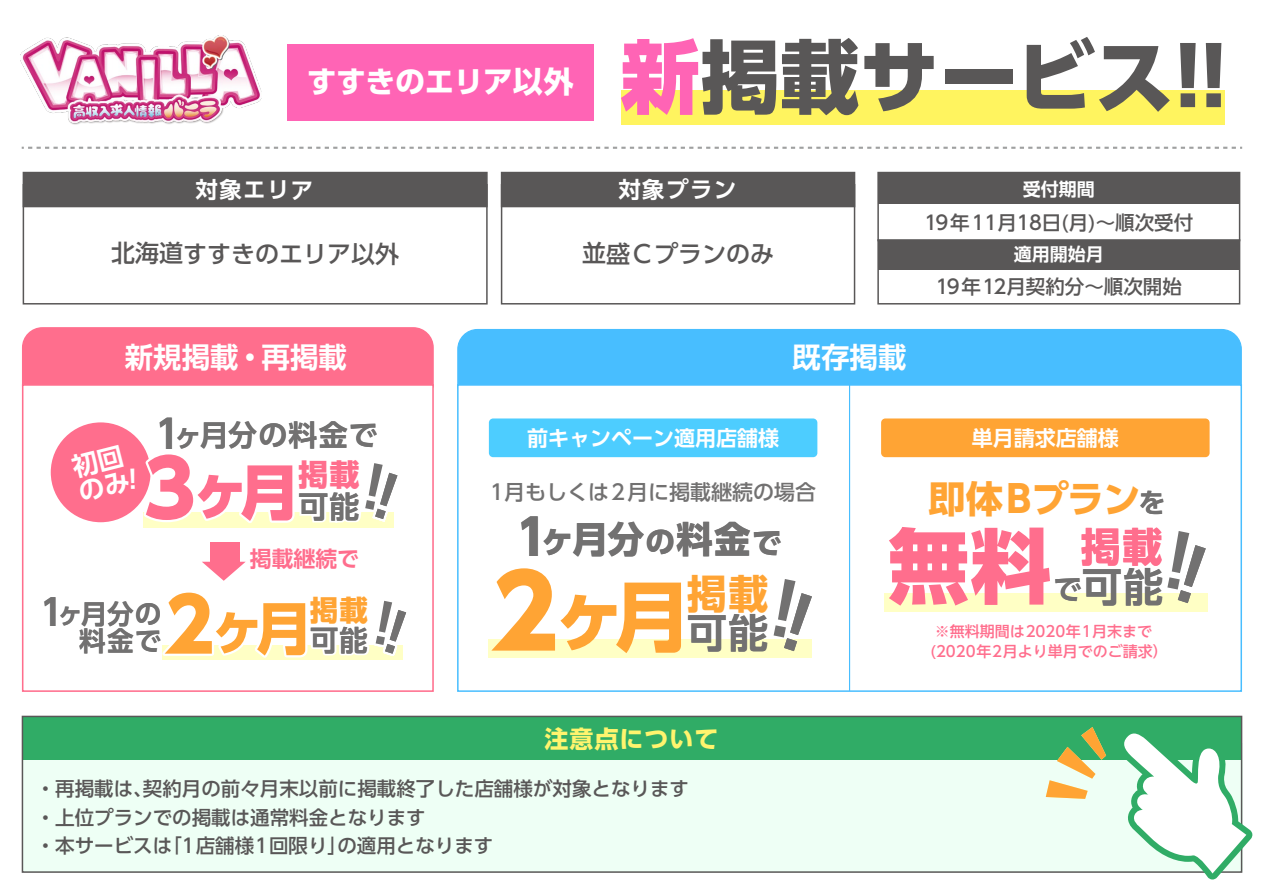
<style>
.page{position:relative;width:1263px;height:893px;background:#fff}
.page>*{position:absolute;margin:0;border:0;box-sizing:border-box;transform-origin:0 0}
.t1{font:800 81px "UD Shin Go Pro";color:#ff6e8d}
.t2{font:800 79.5px "UD Shin Go Pro";color:#595757}
.t3{font:700 76.8px "UD Shin Go Pro";color:#ffa434}
.t4{font:800 60px "UD Shin Go Pro";color:#ff6e8d}
.t5{font:700 57px "UD Shin Go Pro";color:#ffa434}
.t6{font:700 39.9px "UD Shin Go Pro De";color:#727171}
.t7{font:700 39.9px "UD Shin Go Pro";color:#ffa434}
.t8{font:700 39.9px "UD Shin Go Pro";color:#ff6e8d}
.t9{font:700 37.35px "UD Shin Go Pro";color:#ffa434}
.t10{font:700 36.45px "UD Shin Go Pro";color:#727171}
.t11{font:700 30px "UD Shin Go Pro";letter-spacing:-.02em;color:#fff}
.t12{font:700 30px "UD Shin Go Pro De";color:#727171}
.t13{font:800 30px "UD Shin Go Pro";color:#ff6e8d}
.t14{font:700 29.1px "UD Shin Go Pro De";letter-spacing:.04em;color:#727171}
.t15{font:700 28.5px "UD Shin Go Pro De";color:#fff}
.t16{font:700 28.35px "UD Shin Go Pro De";color:#727171}
.t17{font:800 28.35px "UD Shin Go Pro";color:#ffa434}
.t18{font:700 26.7px/27.6px "UD Shin Go Pro De";letter-spacing:.04em;color:#727171;text-align:right}
.t19{font:700 25.95px/26px "UD Shin Go Pro De";color:#fff}
.t20{font:500 24px "UD Shin Go Pro";letter-spacing:-.005em;color:#595757}
.t21{font:700 24px "UD Shin Go Pro";letter-spacing:.04em;color:#fff46e}
.t22{font:700 22.5px "UD Shin Go Pro De";letter-spacing:.055em;color:#fff}
.t23{font:700 21.9px "UD Shin Go Pro De";color:#ff6e8d}
.t24{font:700 21px "UD Shin Go Pro De";color:#fff}
.t25{font:500 21px "UD Shin Go Pro";color:#727171}
.t26{font:500 19.5px/28.5px "UD Shin Go Pro";color:#595757}
.t27{font:700 18px "UD Shin Go Pro De";color:#fff}
.t28{font:500 15px "UD Shin Go NT Pro";color:#ff6e8d}
.s1{color:#ff64b5}
.s2{font-size:39.3px}
.s3{font-size:78.15px}
.s4{font-weight:800;font-size:74.1px}
.s5{font-size:36.15px}
.s6{font-family:"UD Shin Go Pro De";font-size:27px;color:#727171}
.s7{font-size:49.35px}
.s8{font-size:29.55px}
.s9{font-weight:800;font-size:99.9px}
.s10{font-size:28.5px}
</style>
<div class="page">
<div style="left:621px;top:90px;width:603px;height:34px;background:#fff45f"></div>
<svg style="left:22px;top:147px;width:1220px;height:2px"></svg>
<div style="left:501px;top:184px;width:354px;height:121px;background:#fff;border:2px solid #595757"></div>
<div style="left:23px;top:184px;width:465px;height:121px;background:#fff;border:2px solid #595757"></div>
<div style="left:501px;top:172px;width:354px;height:35px;background:#595757"></div>
<div style="left:23px;top:172px;width:465px;height:35px;background:#595757"></div>
<div style="left:877px;top:172px;width:363px;height:69px;background:#fff;border:2px solid #595757"></div>
<div style="left:877px;top:239px;width:363px;height:66px;background:#fff;border:2px solid #595757"></div>
<div style="left:878px;top:173px;width:361px;height:31px;background:#595757"></div>
<div style="left:878px;top:240px;width:361px;height:30px;background:#595757"></div>
<div style="left:288px;top:44px;width:306px;height:77px;background:#ff64b5"></div>
<div style="left:23px;top:743px;width:1219px;height:129px;background:#eefff5"></div>
<div style="left:22px;top:717px;width:1219px;height:43px;background:#30ac66"></div>
<div style="left:22px;top:716px;width:1220px;height:157px;border:2px solid #595757"></div>
<svg style="left:1118px;top:727px;width:134px;height:152px"></svg>
<svg style="left:1046px;top:727px;width:60px;height:72px"></svg>
<div style="left:21px;top:327px;width:413px;height:65px;background:#ff6e8d"></div>
<div style="left:457px;top:328px;width:785px;height:56px;background:#48beff"></div>
<div style="left:457px;top:384px;width:785px;height:308px;background:#fff;border:2px solid #48beff"></div>
<div style="left:22px;top:384px;width:412px;height:308px;background:#fff;border:2px solid #ff6e8d"></div>
<hr style="left:849px;top:376px;width:1px;height:315px;background:#48beff">
<img style="left:21px;top:36px;width:240px;height:89px">
<div style="left:489px;top:418px;width:328px;height:39px;background:#4dcdff;border-radius:4px"></div>
<div style="left:881px;top:418px;width:328px;height:39px;background:#ffa434;border-radius:4px"></div>
<div style="left:488px;top:640px;width:324px;height:18px;background:#ffffc5"></div>
<div style="left:884px;top:593px;width:324px;height:18px;background:#ffffc5"></div>
<div style="left:210px;top:542px;width:29px;height:23px;background:#ff6e8d"></div>
<svg style="left:202px;top:562px;width:43px;height:19px"></svg>
<div style="left:51px;top:422px;width:100px;height:100px;background:#ff6e8d;border-radius:50%"></div>
<svg style="left:773px;top:639px;width:39px;height:1px"></svg>
<svg style="left:162px;top:645px;width:241px;height:15px"></svg>
<svg style="left:130px;top:432px;width:264px;height:96px"></svg>
<h3 class="t11" style="left:307px;top:57px;width:268px">すすきのエリア以外</h3>
<h2 class="t2" style="left:621px;top:12px;width:607px"><span class="s1">新</span>掲載サービス!!</h2>
<p class="t22" style="left:618px;top:172px;width:119px">対象プラン</p>
<p class="t22" style="left:195px;top:171px;width:120px">対象エリア</p>
<p class="t27" style="left:1023px;top:174px;width:73px">受付期間</p>
<p class="t20" style="left:111px;top:234px;width:289px">北海道すすきのエリア以外</p>
<p class="t20" style="left:582px;top:234px;width:194px">並盛Ｃプランのみ</p>
<h3 class="t15" style="left:125px;top:334px;width:224px">新規掲載・再掲載</h3>
<h3 class="t15" style="left:792px;top:334px;width:115px">既存掲載</h3>
<p class="t26" style="left:924px;top:207px;width:270px">19年11月18日(月)～順次受付</p>
<p class="t27" style="left:1014px;top:240px;width:91px">適用開始月</p>
<p class="t26" style="left:936px;top:272px;width:248px">19年12月契約分～順次開始</p>
<h3 class="t19" style="left:69px;top:454px;width:53px;rotate:-14deg">初回のみ</h3>
<h3 class="t14" style="left:155px;top:412px;width:224px"><span class="s2">1</span>ヶ月分の料金で</h3>
<h3 class="t4" style="left:144px;top:443px;width:157px"><span class="s3">3</span>ヶ月</h3>
<h3 class="t13" style="left:298px;top:450px;width:63px">掲載</h3>
<h3 class="t12" style="left:298px;top:482px;width:63px">可能</h3>
<p class="t23" style="left:250px;top:541px;width:111px">掲載継続で</p>
<h3 class="t5" style="left:165px;top:582px;width:149px"><span class="s4">2</span>ヶ月</h3>
<h3 class="t17" style="left:310px;top:587px;width:59px">掲載</h3>
<h3 class="t18" style="left:40px;top:599px;width:123px"><span class="s5">1</span>ヶ月分の料金で</h3>
<h3 class="t16" style="left:310px;top:617px;width:59px">可能</h3>
<p class="t24" style="left:527px;top:421px;width:254px">前キャンペーン適用店舗様</p>
<p class="t24" style="left:972px;top:421px;width:148px">単月請求店舗様</p>
<p class="t25" style="left:490px;top:475px;width:327px">1月もしくは2月に掲載継続の場合</p>
<h3 class="t9" style="left:929px;top:468px;width:238px">即体Bプラン<span class="s6">を</span></h3>
<h3 class="t10" style="left:516px;top:509px;width:267px"><span class="s7">1</span>ヶ月分<span class="s8">の</span>料金<span class="s8">で</span></h3>
<h1 class="t1" style="left:888px;top:500px;width:165px">無料</h1>
<h3 class="t8" style="left:1081px;top:514px;width:83px">掲載</h3>
<h3 class="t3" style="left:492px;top:554px;width:200px"><span class="s9">2</span>ヶ月</h3>
<h3 class="t6" style="left:1053px;top:554px;width:112px"><span class="s10">で</span>可能</h3>
<h3 class="t7" style="left:687px;top:561px;width:83px">掲載</h3>
<h3 class="t6" style="left:687px;top:601px;width:83px">可能</h3>
<p class="t28" style="left:935px;top:619px;width:219px">※無料期間は2020年1月末まで</p>
<p class="t28" style="left:930px;top:639px;width:239px">(2020年2月より単月でのご請求）</p>
<p class="t21" style="left:545px;top:719px;width:175px">注意点について</p>
<p class="t26" style="left:36px;top:774px;width:655px">・再掲載は、契約月の前々月末以前に掲載終了した店舗様が対象となります・上位プランでの掲載は通常料金となります<br>・本サービスは「1店舗様1回限り」の適用となります</p>
</div>
